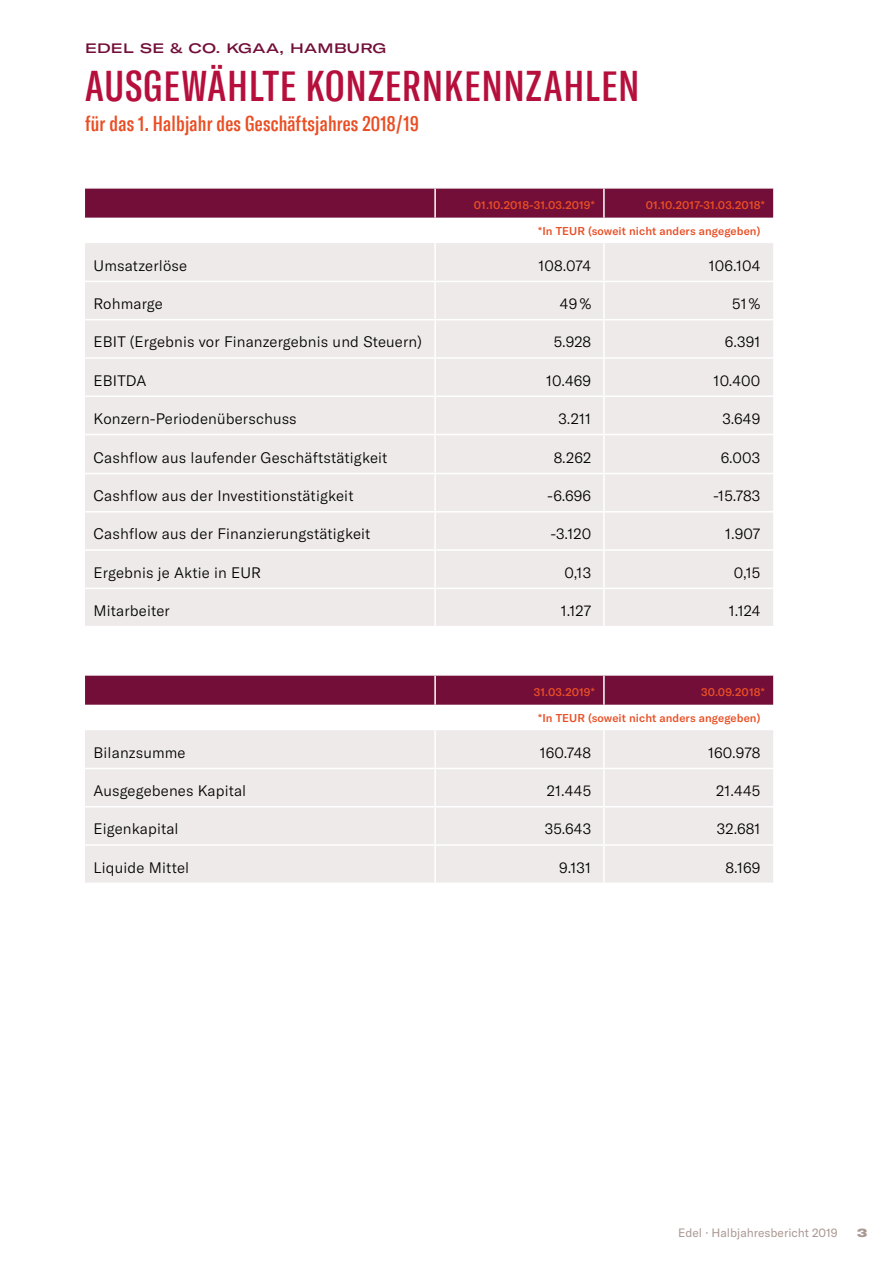
<style>
.page{position:relative;width:893px;height:1263px;background:#fff}
.page>*{position:absolute;margin:0;border:0;box-sizing:border-box;transform-origin:0 0}
.t1{font:500 extra-condensed 42px "GT America";letter-spacing:.03em;color:#b60f3c}
.t2{font:500 extra-condensed 21px "GT America";letter-spacing:.01em;color:#e94e24}
.t3{font:300 15px "GT America";letter-spacing:.01em;color:#000}
.t4{font:500 expanded 13.5px "GT America";letter-spacing:.025em;color:#720e38}
.t5{font:12px "GT America";color:#aa9893}
.t6{font:900 expanded 12px "GT America";color:#aa9893}
.t7{font:500 11.25px "GT America";letter-spacing:.01em;color:#e94e24}
</style>
<div class="page">
<div style="left:85px;top:189px;width:688px;height:29px;background:#720e38"></div>
<svg style="left:85px;top:243px;width:688px;height:639px;fill:#eeeae9"></svg>
<hr style="left:434px;top:189px;width:2px;height:29px;background:#fff">
<hr style="left:85px;top:674px;width:350px;height:2px;background:#fff">
<hr style="left:434px;top:676px;width:2px;height:29px;background:#fff">
<hr style="left:435px;top:281px;width:169px;height:1px;background:#fff">
<hr style="left:604px;top:281px;width:169px;height:1px;background:#fff">
<hr style="left:435px;top:319px;width:169px;height:1px;background:#fff">
<hr style="left:604px;top:319px;width:169px;height:1px;background:#fff">
<hr style="left:435px;top:357px;width:169px;height:2px;background:#fff">
<hr style="left:604px;top:357px;width:169px;height:2px;background:#fff">
<hr style="left:85px;top:768px;width:350px;height:1px;background:#fff">
<hr style="left:435px;top:768px;width:169px;height:1px;background:#fff">
<hr style="left:604px;top:768px;width:169px;height:1px;background:#fff">
<hr style="left:85px;top:806px;width:350px;height:1px;background:#fff">
<hr style="left:435px;top:806px;width:169px;height:1px;background:#fff">
<hr style="left:604px;top:806px;width:169px;height:1px;background:#fff">
<hr style="left:85px;top:844px;width:350px;height:2px;background:#fff">
<hr style="left:435px;top:844px;width:169px;height:2px;background:#fff">
<hr style="left:604px;top:844px;width:169px;height:2px;background:#fff">
<hr style="left:85px;top:357px;width:350px;height:2px;background:#fff">
<hr style="left:85px;top:319px;width:350px;height:1px;background:#fff">
<hr style="left:85px;top:281px;width:350px;height:1px;background:#fff">
<hr style="left:434px;top:243px;width:2px;height:38px;background:#fff">
<hr style="left:434px;top:282px;width:2px;height:37px;background:#fff">
<hr style="left:434px;top:320px;width:2px;height:37px;background:#fff">
<hr style="left:434px;top:359px;width:2px;height:36px;background:#fff">
<hr style="left:434px;top:730px;width:2px;height:38px;background:#fff">
<hr style="left:434px;top:769px;width:2px;height:37px;background:#fff">
<hr style="left:434px;top:807px;width:2px;height:37px;background:#fff">
<hr style="left:434px;top:846px;width:2px;height:36px;background:#fff">
<hr style="left:434px;top:651px;width:3px;height:23px;background:#fff">
<hr style="left:603px;top:189px;width:2px;height:29px;background:#fff">
<hr style="left:603px;top:676px;width:2px;height:29px;background:#fff">
<hr style="left:603px;top:243px;width:2px;height:38px;background:#fff">
<hr style="left:603px;top:282px;width:2px;height:37px;background:#fff">
<hr style="left:603px;top:320px;width:2px;height:37px;background:#fff">
<hr style="left:603px;top:359px;width:2px;height:36px;background:#fff">
<hr style="left:603px;top:730px;width:2px;height:38px;background:#fff">
<hr style="left:603px;top:769px;width:2px;height:37px;background:#fff">
<hr style="left:603px;top:807px;width:2px;height:37px;background:#fff">
<hr style="left:603px;top:846px;width:2px;height:36px;background:#fff">
<hr style="left:602px;top:651px;width:3px;height:23px;background:#fff">
<hr style="left:435px;top:674px;width:169px;height:2px;background:#fff">
<hr style="left:604px;top:674px;width:169px;height:2px;background:#fff">
<hr style="left:85px;top:434px;width:350px;height:1px;background:#fff">
<hr style="left:435px;top:434px;width:169px;height:1px;background:#fff">
<hr style="left:604px;top:434px;width:169px;height:1px;background:#fff">
<hr style="left:85px;top:395px;width:350px;height:2px;background:#fff">
<hr style="left:435px;top:395px;width:169px;height:2px;background:#fff">
<hr style="left:434px;top:397px;width:2px;height:37px;background:#fff">
<hr style="left:604px;top:395px;width:169px;height:2px;background:#fff">
<hr style="left:603px;top:397px;width:2px;height:37px;background:#fff">
<div style="left:85px;top:435px;width:688px;height:191px;background:#eeeae9"></div>
<hr style="left:85px;top:511px;width:350px;height:1px;background:#fff">
<hr style="left:435px;top:511px;width:169px;height:1px;background:#fff">
<hr style="left:604px;top:511px;width:169px;height:1px;background:#fff">
<hr style="left:85px;top:549px;width:350px;height:2px;background:#fff">
<hr style="left:435px;top:549px;width:169px;height:2px;background:#fff">
<hr style="left:604px;top:549px;width:169px;height:2px;background:#fff">
<hr style="left:434px;top:435px;width:2px;height:38px;background:#fff">
<hr style="left:603px;top:435px;width:2px;height:38px;background:#fff">
<hr style="left:85px;top:473px;width:350px;height:1px;background:#fff">
<hr style="left:435px;top:473px;width:169px;height:1px;background:#fff">
<hr style="left:604px;top:473px;width:169px;height:1px;background:#fff">
<hr style="left:434px;top:474px;width:2px;height:37px;background:#fff">
<hr style="left:434px;top:512px;width:2px;height:37px;background:#fff">
<hr style="left:434px;top:551px;width:2px;height:37px;background:#fff">
<hr style="left:434px;top:589px;width:2px;height:37px;background:#fff">
<hr style="left:603px;top:474px;width:2px;height:37px;background:#fff">
<hr style="left:603px;top:512px;width:2px;height:37px;background:#fff">
<hr style="left:603px;top:551px;width:2px;height:37px;background:#fff">
<hr style="left:603px;top:589px;width:2px;height:37px;background:#fff">
<hr style="left:85px;top:588px;width:350px;height:1px;background:#fff">
<hr style="left:435px;top:588px;width:169px;height:1px;background:#fff">
<hr style="left:604px;top:588px;width:169px;height:1px;background:#fff">
<hr style="left:85px;top:626px;width:350px;height:1px;background:#fff">
<hr style="left:435px;top:626px;width:169px;height:1px;background:#fff">
<hr style="left:604px;top:626px;width:169px;height:1px;background:#fff">
<p class="t4" style="left:85px;top:40px;width:303px">EDEL SE &amp; CO. KGAA, HAMBURG</p>
<h1 class="t1" style="left:85px;top:61px;width:556px">AUSGEWÄHLTE KONZERNKENNZAHLEN</h1>
<h2 class="t2" style="left:85px;top:111px;width:335px">für das 1. Halbjahr des Geschäftsjahres 2018/19</h2>
<p class="t7" style="left:474px;top:198px;width:122px">01.10.2018-31.03.2019*</p>
<p class="t7" style="left:646px;top:198px;width:120px">01.10.2017-31.03.2018*</p>
<p class="t7" style="left:538px;top:224px;width:224px">*In TEUR (soweit nicht anders angegeben)</p>
<p class="t3" style="left:94px;top:257px;width:95px">Umsatzerlöse</p>
<p class="t3" style="left:539px;top:257px;width:54px">108.074</p>
<p class="t3" style="left:709px;top:257px;width:53px">106.104</p>
<p class="t3" style="left:94px;top:295px;width:71px">Rohmarge</p>
<p class="t3" style="left:560px;top:295px;width:33px">49 %</p>
<p class="t3" style="left:732px;top:295px;width:30px">51 %</p>
<p class="t3" style="left:94px;top:333px;width:330px">EBIT (Ergebnis vor Finanzergebnis und Steuern)</p>
<p class="t3" style="left:554px;top:333px;width:39px">5.928</p>
<p class="t3" style="left:725px;top:333px;width:37px">6.391</p>
<p class="t3" style="left:94px;top:371px;width:54px">EBITDA</p>
<p class="t3" style="left:546px;top:371px;width:46px">10.469</p>
<p class="t3" style="left:714px;top:371px;width:48px">10.400</p>
<p class="t3" style="left:94px;top:410px;width:205px">Konzern-Periodenüberschuss</p>
<p class="t3" style="left:559px;top:410px;width:34px">3.211</p>
<p class="t3" style="left:723px;top:410px;width:39px">3.649</p>
<p class="t3" style="left:94px;top:449px;width:295px">Cashflow aus laufender Geschäftstätigkeit</p>
<p class="t3" style="left:554px;top:449px;width:39px">8.262</p>
<p class="t3" style="left:721px;top:449px;width:41px">6.003</p>
<p class="t3" style="left:94px;top:487px;width:262px">Cashflow aus der Investitionstätigkeit</p>
<p class="t3" style="left:547px;top:487px;width:45px">-6.696</p>
<p class="t3" style="left:713px;top:487px;width:49px">-15.783</p>
<p class="t3" style="left:94px;top:525px;width:278px">Cashflow aus der Finanzierungstätigkeit</p>
<p class="t3" style="left:550px;top:525px;width:42px">-3.120</p>
<p class="t3" style="left:725px;top:525px;width:37px">1.907</p>
<p class="t3" style="left:94px;top:564px;width:169px">Ergebnis je Aktie in EUR</p>
<p class="t3" style="left:564px;top:564px;width:28px">0,13</p>
<p class="t3" style="left:734px;top:564px;width:28px">0,15</p>
<p class="t3" style="left:94px;top:602px;width:78px">Mitarbeiter</p>
<p class="t3" style="left:561px;top:602px;width:32px">1.127</p>
<p class="t3" style="left:729px;top:602px;width:33px">1.124</p>
<p class="t7" style="left:534px;top:685px;width:62px">31.03.2019*</p>
<p class="t7" style="left:701px;top:685px;width:65px">30.09.2018*</p>
<p class="t7" style="left:538px;top:711px;width:224px">*In TEUR (soweit nicht anders angegeben)</p>
<p class="t3" style="left:94px;top:744px;width:94px">Bilanzsumme</p>
<p class="t3" style="left:540px;top:744px;width:53px">160.748</p>
<p class="t3" style="left:708px;top:744px;width:54px">160.978</p>
<p class="t3" style="left:94px;top:782px;width:154px">Ausgegebenes Kapital</p>
<p class="t3" style="left:547px;top:782px;width:46px">21.445</p>
<p class="t3" style="left:716px;top:782px;width:46px">21.445</p>
<p class="t3" style="left:94px;top:820px;width:87px">Eigenkapital</p>
<p class="t3" style="left:545px;top:820px;width:48px">35.643</p>
<p class="t3" style="left:717px;top:820px;width:45px">32.681</p>
<p class="t3" style="left:94px;top:858px;width:97px">Liquide Mittel</p>
<p class="t3" style="left:559px;top:858px;width:33px">9.131</p>
<p class="t3" style="left:726px;top:858px;width:36px">8.169</p>
<p class="t5" style="left:678px;top:1226px;width:161px">Edel · Halbjahresbericht 2019</p>
<p class="t6" style="left:857px;top:1225px;width:12px">3</p>
</div>
